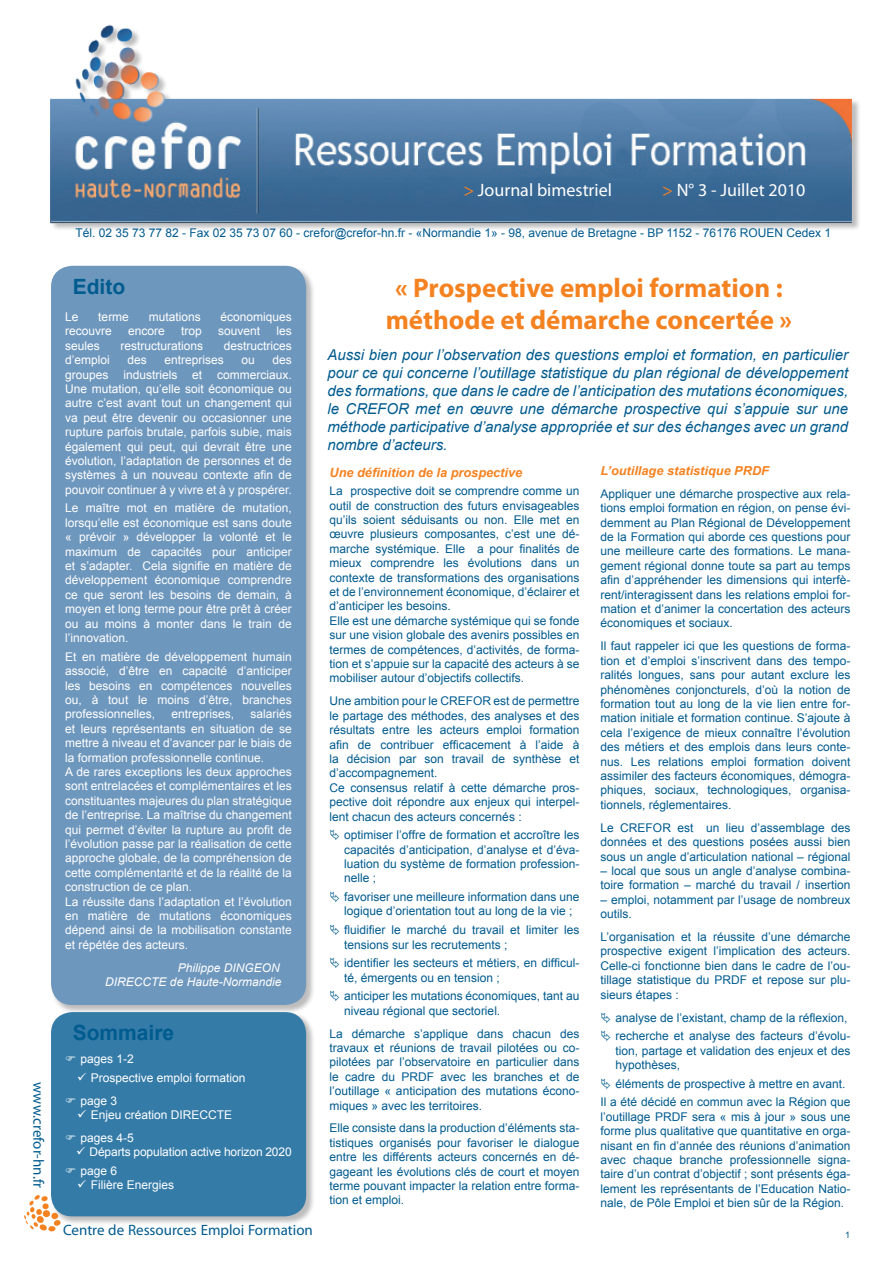
<style>
.page{position:relative;width:893px;height:1263px;background:#fff}
.page>*{position:absolute;margin:0;border:0;box-sizing:border-box;transform-origin:0 0}
.t1{font:700 27px/32.4px "Myriad Pro";color:#f58220;text-align:center}
.t2{font:700 21px "Arial";color:#005b8f}
.t3{font:18px "Myriad Pro";color:#fff}
.t4{font:italic 15px/18px "Arial";color:#005b8f;text-align:justify}
.t5{font:15px "Myriad Pro";color:#005b8f}
.t6{font:italic 700 12.75px "Arial";color:#f58220}
.t7{font:italic 700 12.3px "Arial";color:#f58220}
.t8{font:12px/14.4px "Arial";color:#005b8f}
.t9{font:12px/14.4px "Arial";color:#fff}
.t10{font:italic 12px/14.4px "Arial";color:#fff;text-align:right}
.t11{font:9px "Arial";color:#005b8f}
.s1{color:#f58220}
</style>
<div class="page">
<img style="left:50px;top:25px;width:809px;height:204px">
<div style="left:51px;top:265px;width:264px;height:749px;background:#231f20;opacity:.3"></div>
<div style="left:51px;top:266px;width:255px;height:739px;background:#6e97bd;border-radius:21px"></div>
<div style="left:51px;top:1012px;width:264px;height:213px;background:#231f20;opacity:.3"></div>
<div style="left:51px;top:1012px;width:255px;height:204px;background:#347ba8;border-radius:21px"></div>
<svg style="left:24px;top:1195px;width:37px;height:37px"></svg>
<p class="t5" style="left:48px;top:1082px;width:107px;rotate:90deg">www.crefor-hn.fr</p>
<h3 class="t3" style="left:463px;top:179px;width:150px"><span class="s1">&gt;</span> Journal bimestriel</h3>
<h3 class="t3" style="left:662px;top:179px;width:145px"><span class="s1">&gt;</span> N° 3 - Juillet 2010</h3>
<p class="t8" style="left:75px;top:226px;width:757px">Tél. 02 35 73 77 82 - Fax 02 35 73 07 60 - crefor@crefor-hn.fr - «Normandie 1» - 98, avenue de Bretagne - BP 1152 - 76176 ROUEN Cedex 1</p>
<h2 class="t2" style="left:73px;top:273px;width:54px">Edito</h2>
<p class="t9" style="left:65px;top:310px;width:15px">Le</p>
<p class="t9" style="left:98px;top:310px;width:32px">terme</p>
<p class="t9" style="left:149px;top:310px;width:54px">mutations</p>
<p class="t9" style="left:220px;top:310px;width:73px">économiques</p>
<p class="t9" style="left:65px;top:324px;width:48px">recouvre</p>
<p class="t9" style="left:128px;top:324px;width:38px">encore</p>
<p class="t9" style="left:181px;top:324px;width:22px">trop</p>
<p class="t9" style="left:218px;top:324px;width:44px">souvent</p>
<p class="t9" style="left:276px;top:324px;width:17px">les</p>
<p class="t9" style="left:65px;top:338px;width:36px">seules</p>
<p class="t9" style="left:121px;top:338px;width:84px">restructurations</p>
<p class="t9" style="left:224px;top:338px;width:70px">destructrices</p>
<p class="t9" style="left:65px;top:353px;width:46px">d’emploi</p>
<p class="t9" style="left:128px;top:353px;width:21px">des</p>
<p class="t9" style="left:165px;top:353px;width:61px">entreprises</p>
<p class="t9" style="left:241px;top:353px;width:15px">ou</p>
<p class="t9" style="left:65px;top:353px;width:228px;text-align:justify;text-indent:207px">des groupes industriels et commerciaux.<br>Une mutation, qu’elle soit économique ou autre c’est avant tout un changement qui va peut être devenir ou occasionner une rupture parfois brutale, parfois subie, mais également qui peut, qui devrait être une évolution, l’adaptation de personnes et de systèmes à un nouveau contexte afin de pouvoir continuer à y vivre et à y prospérer.</p>
<p class="t9" style="left:65px;top:501px;width:228px;text-align:justify">Le maître mot en matière de mutation, lorsqu’elle est économique est sans doute « prévoir » développer la volonté et le maximum de capacités pour anticiper et s’adapter. Cela signifie en matière de développement économique comprendre ce que seront les besoins de demain, à moyen et long terme pour être prêt à créer ou au moins à monter dans le train de l’innovation.</p>
<p class="t9" style="left:65px;top:649px;width:228px;text-align:justify">Et en matière de développement humain associé, d’être en capacité d’anticiper les besoins en compétences nouvelles ou, à tout le moins d’être, branches professionnelles,</p>
<p class="t9" style="left:65px;top:707px;width:228px;text-indent:185px">salariés et leurs représentants en situation de se mettre à niveau et d’avancer par le biais de la formation professionnelle continue.<br>A de rares exceptions les deux approches sont entrelacées et complémentaires et les constituantes majeures du plan stratégique de l’entreprise. La maîtrise du changement qui permet d’éviter la rupture au profit de l’évolution passe par la réalisation de cette approche globale, de la compréhension de cette complémentarité et de la réalité de la construction de ce plan.<br>La réussite dans l’adaptation et l’évolution en matière de mutations économiques dépend ainsi de la mobilisation constante et répétée des acteurs.</p>
<p class="t10" style="left:105px;top:960px;width:178px">Philippe DINGEON<br>DIRECCTE de Haute-Normandie</p>
<h2 class="t2" style="left:73px;top:1019px;width:103px">Sommaire</h2>
<p class="t9" style="left:81px;top:1052px;width:55px">pages 1-2</p>
<p class="t9" style="left:77px;top:1066px;width:170px;line-height:23px">✓ Prospective emploi formation page 3</p>
<p class="t9" style="left:77px;top:1103px;width:156px;line-height:23px">✓ Enjeu création DIRECCTE pages 4-5</p>
<p class="t9" style="left:81px;top:1143px;width:213px;line-height:18.6px;text-indent:-5px">✓ Départs population active horizon 2020 page 6</p>
<p class="t9" style="left:77px;top:1178px;width:98px">✓ Filière Energies</p>
<p class="t9" style="left:172px;top:707px;width:64px">entreprises,</p>
<p class="t5" style="left:63px;top:1221px;width:251px">Centre de Ressources Emploi Formation</p>
<h1 class="t1" style="left:386px;top:270px;width:408px">« Prospective emploi formation : méthode et démarche concertée »</h1>
<p class="t4" style="left:327px;top:346px;width:522px">Aussi bien pour l’observation des questions emploi et formation, en particulier pour ce qui concerne l’outillage statistique du plan régional de développement des formations, que dans le cadre de l’anticipation des mutations économiques, le CREFOR met en œuvre une démarche prospective qui s’appuie sur une méthode participative d’analyse appropriée et sur des échanges avec un grand nombre d’acteurs.</p>
<p class="t6" style="left:330px;top:464px;width:194px">Une définition de la prospective</p>
<p class="t8" style="left:330px;top:484px;width:251px">La prospective doit se comprendre comme un outil de construction des futurs envisageables qu’ils soient séduisants ou non. Elle met en œuvre plusieurs composantes, c’est une dé&shy;marche systémique. Elle a pour finalités de mieux comprendre les évolutions dans un contexte de transformations des organisations et de l’environnement économique, d’éclairer et d’anticiper les besoins.<br>Elle est une démarche systémique qui se fonde sur une vision globale des avenirs possibles en termes de compétences, d’activités, de forma&shy;tion et s’appuie sur la capacité des acteurs à se mobiliser autour d’objectifs collectifs.</p>
<p class="t8" style="left:330px;top:694px;width:251px">Une ambition pour le CREFOR est de permettre le partage des méthodes, des analyses et des résultats entre les acteurs emploi formation afin de contribuer efficacement à l’aide à la décision par son travail de synthèse et d’accompagnement.<br>Ce consensus relatif à cette démarche pros&shy;pective doit répondre aux enjeux qui interpel&shy;lent chacun des acteurs concernés :</p>
<p class="t8" style="left:344px;top:828px;width:237px;text-align:justify">optimiser l’offre de formation et accroître les capacités d’anticipation, d’analyse et d’éva&shy;luation du système de formation profession&shy;nelle ;</p>
<p class="t8" style="left:344px;top:890px;width:237px">favoriser une meilleure information dans une logique d’orientation tout au long de la vie ;</p>
<p class="t8" style="left:344px;top:923px;width:237px">fluidifier le marché du travail et limiter les tensions sur les recrutements ;</p>
<p class="t8" style="left:344px;top:956px;width:237px">identifier les secteurs et métiers, en difficul&shy;té, émergents ou en tension ;</p>
<p class="t8" style="left:344px;top:989px;width:237px">anticiper les mutations économiques, tant au niveau régional que sectoriel.</p>
<p class="t8" style="left:330px;top:1026px;width:251px;text-align:justify">La démarche s’applique dans chacun des travaux et réunions de travail pilotées ou co&shy;pilotées par l’observatoire en particulier dans le cadre du PRDF avec les branches et de l’outillage « anticipation des mutations écono&shy;miques » avec les territoires.</p>
<p class="t8" style="left:330px;top:1121px;width:251px;text-align:justify">Elle consiste dans la production d’éléments sta&shy;tistiques organisés pour favoriser le dialogue entre les différents acteurs concernés en dé&shy;gageant les évolutions clés de court et moyen terme pouvant impacter la relation entre forma&shy;tion et emploi.</p>
<p class="t7" style="left:601px;top:463px;width:170px">L’outillage statistique PRDF</p>
<p class="t8" style="left:601px;top:486px;width:251px;text-align:justify">Appliquer une démarche prospective aux rela&shy;tions emploi formation en région, on pense évi&shy;demment au Plan Régional de Développement de la Formation qui aborde ces questions pour une meilleure carte des formations. Le mana&shy;gement régional donne toute sa part au temps afin d’appréhender les dimensions qui interfè&shy;rent/interagissent dans les relations emploi for&shy;mation et d’animer la concertation des acteurs économiques et sociaux.</p>
<p class="t8" style="left:601px;top:639px;width:251px;text-align:justify">Il faut rappeler ici que les questions de forma&shy;tion et d’emploi s’inscrivent dans des tempo&shy;ralités longues, sans pour autant exclure les phénomènes conjoncturels, d’où la notion de formation tout au long de la vie lien entre for&shy;mation initiale et formation continue. S’ajoute à cela l’exigence de mieux connaître l’évolution des métiers et des emplois dans leurs conte&shy;nus. Les relations emploi formation doivent assimiler des facteurs économiques, démogra&shy;phiques, sociaux, technologiques, organisa&shy;tionnels, réglementaires.</p>
<p class="t8" style="left:601px;top:820px;width:251px;text-align:justify">Le CREFOR est un lieu d’assemblage des données et des questions posées aussi bien sous un angle d’articulation national – régional</p>
<p class="t8" style="left:601px;top:864px;width:251px">– local que sous un angle d’analyse combina&shy;toire formation – marché du travail / insertion</p>
<p class="t8" style="left:601px;top:892px;width:251px">– emploi, notamment par l’usage de nombreux outils.</p>
<p class="t8" style="left:601px;top:930px;width:251px;text-align:justify">L’organisation et la réussite d’une démarche prospective exigent l’implication des acteurs.<br>Celle-ci fonctionne bien dans le cadre de l’ou&shy;tillage statistique du PRDF et repose sur plu&shy;sieurs étapes :</p>
<p class="t8" style="left:615px;top:1008px;width:237px;line-height:18.6px">analyse de l’existant, champ de la réflexion, recherche et analyse des facteurs d’évolu-</p>
<p class="t8" style="left:615px;top:1043px;width:237px">tion, partage et validation des enjeux et des hypothèses,</p>
<p class="t8" style="left:601px;top:1074px;width:251px;line-height:18.6px;text-indent:15px">éléments de prospective à mettre en avant.<br>Il a été décidé en commun avec la Région que</p>
<p class="t8" style="left:601px;top:1109px;width:251px;text-align:justify">l’outillage PRDF sera « mis à jour » sous une forme plus qualitative que quantitative en orga&shy;nisant en fin d’année des réunions d’animation avec chaque branche professionnelle signa&shy;taire d’un contrat d’objectif ; sont présents éga&shy;lement les représentants de l’Education Natio&shy;nale, de Pôle Emploi et bien sûr de la Région.</p>
<p class="t11" style="left:845px;top:1229px;width:7px">1</p>
</div>
